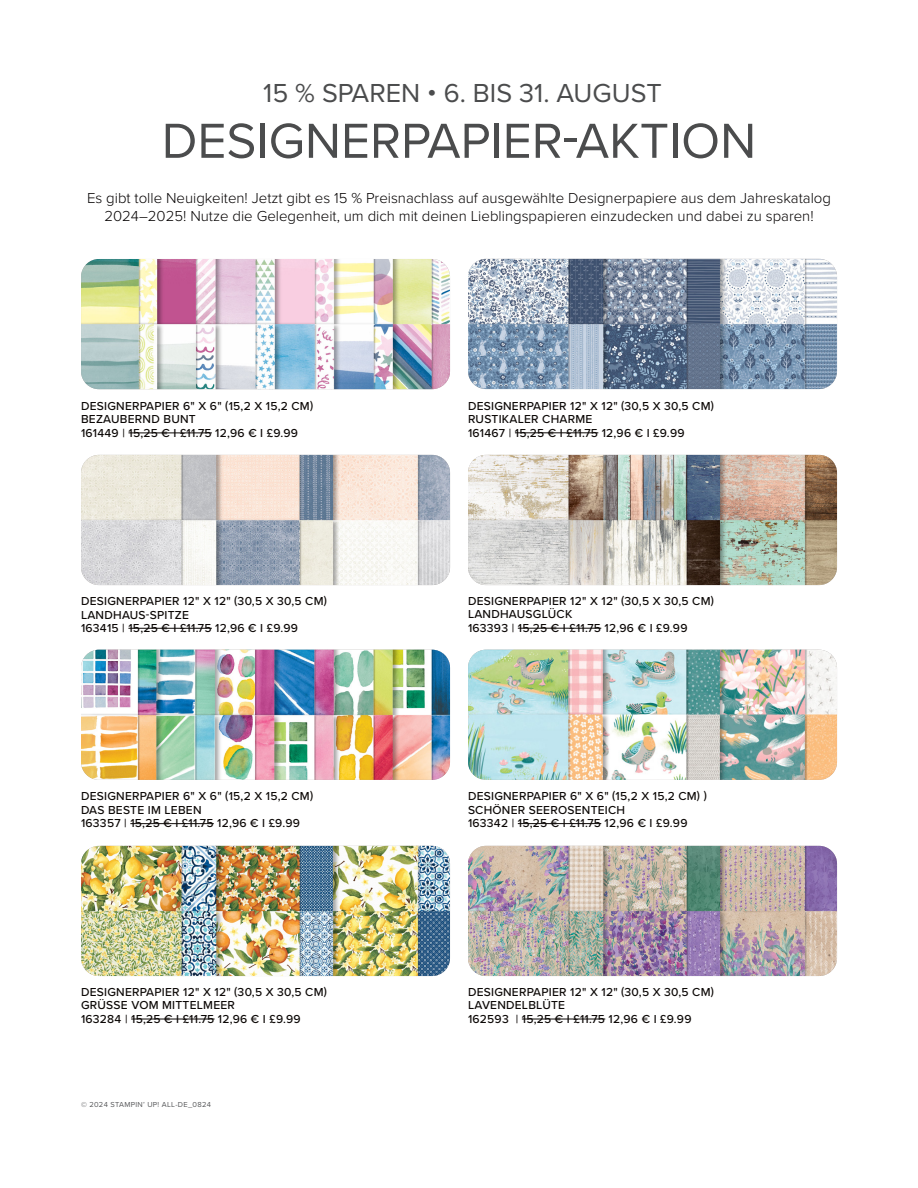
<style>
.page{position:relative;width:918px;height:1188px;background:#fff}
.page>*{position:absolute;margin:0;border:0;box-sizing:border-box;transform-origin:0 0}
.t1{font:51px "Proxima Nova";color:#4b4c4d}
.t2{font:27px "Proxima Nova";color:#4b4c4d}
.t3{font:300 15px/18px "Proxima Nova";color:#040101;text-align:center}
.t4{font:500 12px/13.5px "Proxima Nova";letter-spacing:.02em;color:#0c0806}
.t5{font:7.5px "Proxima Nova";letter-spacing:.04em;color:#57585a}
</style>
<div class="page">
<hr style="left:518px;top:823px;width:83px;height:1px;background:#0c0806">
<hr style="left:518px;top:628px;width:83px;height:1px;background:#0c0806">
<hr style="left:515px;top:432px;width:83px;height:1px;background:#0c0806">
<hr style="left:128px;top:433px;width:84px;height:1px;background:#0c0806">
<hr style="left:128px;top:628px;width:84px;height:1px;background:#0c0806">
<img style="left:81px;top:259px;width:369px;height:130px">
<img style="left:468px;top:259px;width:369px;height:130px">
<img style="left:81px;top:455px;width:369px;height:130px">
<img style="left:468px;top:455px;width:369px;height:130px">
<img style="left:81px;top:650px;width:369px;height:130px">
<img style="left:81px;top:846px;width:369px;height:130px">
<img style="left:468px;top:846px;width:369px;height:130px">
<img style="left:468px;top:650px;width:369px;height:130px">
<hr style="left:130px;top:823px;width:84px;height:1px;background:#0c0806">
<hr style="left:131px;top:1019px;width:84px;height:1px;background:#0c0806">
<hr style="left:522px;top:1019px;width:83px;height:1px;background:#0c0806">
<p class="t2" style="left:263px;top:73px;width:400px">15 % SPAREN • 6. BIS 31. AUGUST</p>
<p class="t1" style="left:162px;top:103px;width:596px">DESIGNERPAPIER-AKTION</p>
<p class="t3" style="left:87px;top:188px;width:746px">Es gibt tolle Neuigkeiten! Jetzt gibt es 15 % Preisnachlass auf ausgewählte Designerpapiere aus dem Jahreskatalog<br>2024–2025! Nutze die Gelegenheit, um dich mit deinen Lieblingspapieren einzudecken und dabei zu sparen!</p>
<p class="t4" style="left:81px;top:398px;width:234px">DESIGNERPAPIER 6" X 6" (15,2 X 15,2 CM)</p>
<p class="t4" style="left:81px;top:412px;width:219px">BEZAUBERND BUNT<br>161449 | 15,25 € I £11.75 12,96 € I £9.99</p>
<p class="t4" style="left:468px;top:398px;width:247px">DESIGNERPAPIER 12" X 12" (30,5 X 30,5 CM)</p>
<p class="t4" style="left:468px;top:412px;width:218px">RUSTIKALER CHARME<br>161467 | 15,25 € I £11.75 12,96 € I £9.99</p>
<p class="t4" style="left:81px;top:594px;width:247px">DESIGNERPAPIER 12" X 12" (30,5 X 30,5 CM)</p>
<p class="t4" style="left:81px;top:607px;width:219px">LANDHAUS-SPITZE<br>163415 | 15,25 € I £11.75 12,96 € I £9.99</p>
<p class="t4" style="left:468px;top:594px;width:247px">DESIGNERPAPIER 12" X 12" (30,5 X 30,5 CM)</p>
<p class="t4" style="left:468px;top:607px;width:221px">LANDHAUSGLÜCK<br>163393 | 15,25 € I £11.75 12,96 € I £9.99</p>
<p class="t4" style="left:81px;top:789px;width:234px">DESIGNERPAPIER 6" X 6" (15,2 X 15,2 CM)</p>
<p class="t4" style="left:81px;top:803px;width:220px">DAS BESTE IM LEBEN<br>163357 | 15,25 € I £11.75 12,96 € I £9.99</p>
<p class="t4" style="left:468px;top:789px;width:240px">DESIGNERPAPIER 6" X 6" (15,2 X 15,2 CM) )</p>
<p class="t4" style="left:468px;top:803px;width:221px">SCHÖNER SEEROSENTEICH<br>163342 | 15,25 € I £11.75 12,96 € I £9.99</p>
<p class="t4" style="left:81px;top:985px;width:247px">DESIGNERPAPIER 12" X 12" (30,5 X 30,5 CM)</p>
<p class="t4" style="left:81px;top:998px;width:221px">GRÜSSE VOM MITTELMEER<br>163284 | 15,25 € I £11.75 12,96 € I £9.99</p>
<p class="t4" style="left:468px;top:985px;width:247px">DESIGNERPAPIER 12" X 12" (30,5 X 30,5 CM)</p>
<p class="t4" style="left:468px;top:998px;width:225px">LAVENDELBLÜTE<br>162593 | 15,25 € I £11.75 12,96 € I £9.99</p>
<p class="t5" style="left:81px;top:1099px;width:132px">© 2024 STAMPIN’ UP! ALL-DE_0824</p>
</div>
